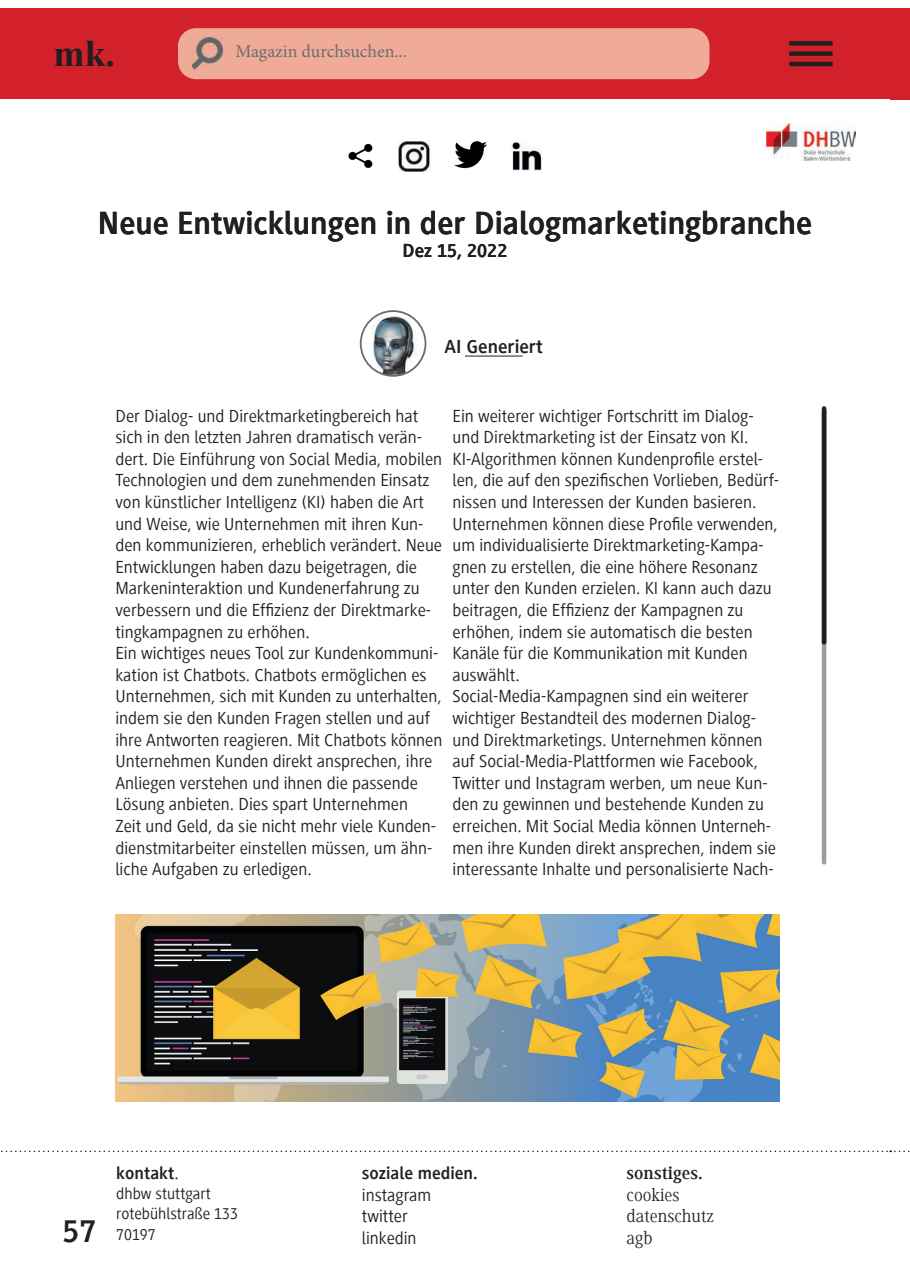
<style>
.page{position:relative;width:910px;height:1280px;background:#fff}
.page>*{position:absolute;margin:0;border:0;box-sizing:border-box;transform-origin:0 0}
.t1{font:700 37.5px "Times New Roman";color:#231f20}
.t2{font:700 33px "Generis Sans Com";color:#231f20}
.t3{font:700 19.5px "Generis Sans Com";color:#231f20}
.t4{font:18px/21.6px "Generis Sans Com";color:#231f20}
.t5{font:700 18px "Generis Sans Com";color:#231f20}
.t6{font:18px "Minion Pro";letter-spacing:-.005em;color:#6c6d70}
.t7{font:18px/21.6px "Generis Serif Com";color:#231f20}
.t8{font:700 18px "Generis Serif Com";color:#231f20}
.t9{font:16.5px/19.8px "Generis Sans Com";color:#231f20}
.s1{font-weight:400}
</style>
<div class="page">
<div style="left:0;top:9px;width:890px;height:90px;background:#d3212b"></div>
<div style="left:178px;top:28px;width:531px;height:51px;background:#efab98"></div>
<img style="left:192px;top:37px;width:30px;height:33px">
<hr style="left:789px;top:62px;width:44px;height:4px;background:#231f20">
<div style="left:789px;top:51px;width:44px;height:5px;background:#231f20"></div>
<div style="left:789px;top:41px;width:44px;height:5px;background:#231f20"></div>
<img style="left:348px;top:143px;width:25px;height:26px">
<img style="left:398px;top:141px;width:32px;height:31px">
<img style="left:454px;top:141px;width:33px;height:28px">
<img style="left:512px;top:142px;width:29px;height:28px">
<img style="left:361px;top:311px;width:64px;height:65px;border-radius:32px">
<div style="left:360px;top:310px;width:66px;height:67px;border:2px solid #6b6b6e;border-radius:50%"></div>
<hr style="left:465px;top:355px;width:58px;height:2px;background:#6b6b6e">
<img style="left:115px;top:914px;width:665px;height:188px">
<img style="left:766px;top:124px;width:90px;height:37px">
<svg style="left:822px;top:643px;width:4px;height:221px"></svg>
<hr style="left:822px;top:408px;width:4px;height:236px;background:#231f20;border-radius:2px">
<div style="left:890px;top:8px;width:20px;height:91px;background:#d3212b"></div>
<svg style="left:1px;top:1150px;width:909px;height:2px"></svg>
<h1 class="t1" style="left:54px;top:26px;width:63px">mk.</h1>
<p class="t6" style="left:235px;top:39px;width:173px">Magazin durchsuchen...</p>
<h2 class="t2" style="left:98px;top:205px;width:716px">Neue Entwicklungen in der Dialogmarketingbranche</h2>
<p class="t3" style="left:403px;top:240px;width:106px">Dez 15, 2022</p>
<p class="t3" style="left:445px;top:336px;width:100px">AI Generiert</p>
<p class="t4" style="left:115px;top:405px;width:328px">Der Dialog- und Direktmarketingbereich hat sich in den letzten Jahren dramatisch verän&shy;dert. Die Einführung von Social Media, mobilen Technologien und dem zunehmenden Einsatz von künstlicher Intelligenz (KI) haben die Art und Weise, wie Unternehmen mit ihren Kun&shy;den kommunizieren, erheblich verändert. Neue Entwicklungen haben dazu beigetragen, die Markeninteraktion und Kundenerfahrung zu verbessern und die Effizienz der Direktmarke&shy;tingkampagnen zu erhöhen.<br>Ein wichtiges neues Tool zur Kundenkommuni&shy;kation ist Chatbots. Chatbots ermöglichen es Unternehmen, sich mit Kunden zu unterhalten, indem sie den Kunden Fragen stellen und auf ihre Antworten reagieren. Mit Chatbots können Unternehmen Kunden direkt ansprechen, ihre Anliegen verstehen und ihnen die passende Lösung anbieten. Dies spart Unternehmen<br>Zeit und Geld, da sie nicht mehr viele Kunden&shy;dienstmitarbeiter einstellen müssen, um ähn&shy;liche Aufgaben zu erledigen.</p>
<p class="t4" style="left:452px;top:405px;width:328px">Ein weiterer wichtiger Fortschritt im Dialog&shy;und Direktmarketing ist der Einsatz von KI.<br>KI-Algorithmen können Kundenprofile erstel&shy;len, die auf den spezifischen Vorlieben, Bedürf&shy;nissen und Interessen der Kunden basieren.<br>Unternehmen können diese Profile verwenden, um individualisierte Direktmarketing-Kampa&shy;gnen zu erstellen, die eine höhere Resonanz unter den Kunden erzielen. KI kann auch dazu beitragen, die Effizienz der Kampagnen zu erhöhen, indem sie automatisch die besten Kanäle für die Kommunikation mit Kunden auswählt.<br>Social-Media-Kampagnen sind ein weiterer wichtiger Bestandteil des modernen Dialog&shy;und Direktmarketings. Unternehmen können auf Social-Media-Plattformen wie Facebook, Twitter und Instagram werben, um neue Kun&shy;den zu gewinnen und bestehende Kunden zu erreichen. Mit Social Media können Unterneh&shy;men ihre Kunden direkt ansprechen, indem sie interessante Inhalte und personalisierte Nach-</p>
<h2 class="t2" style="left:63px;top:1212px;width:35px">57</h2>
<p class="t5" style="left:116px;top:1163px;width:64px">kontakt<span class="s1">.</span></p>
<p class="t9" style="left:116px;top:1183px;width:123px">dhbw stuttgart rotebühlstraße 133</p>
<p class="t9" style="left:116px;top:1225px;width:41px">70197</p>
<p class="t5" style="left:362px;top:1163px;width:117px">soziale medien.</p>
<p class="t4" style="left:362px;top:1184px;width:71px">instagram twitter linkedin</p>
<p class="t8" style="left:627px;top:1163px;width:78px">sonstiges.</p>
<p class="t7" style="left:627px;top:1184px;width:89px">cookies datenschutz agb</p>
</div>
